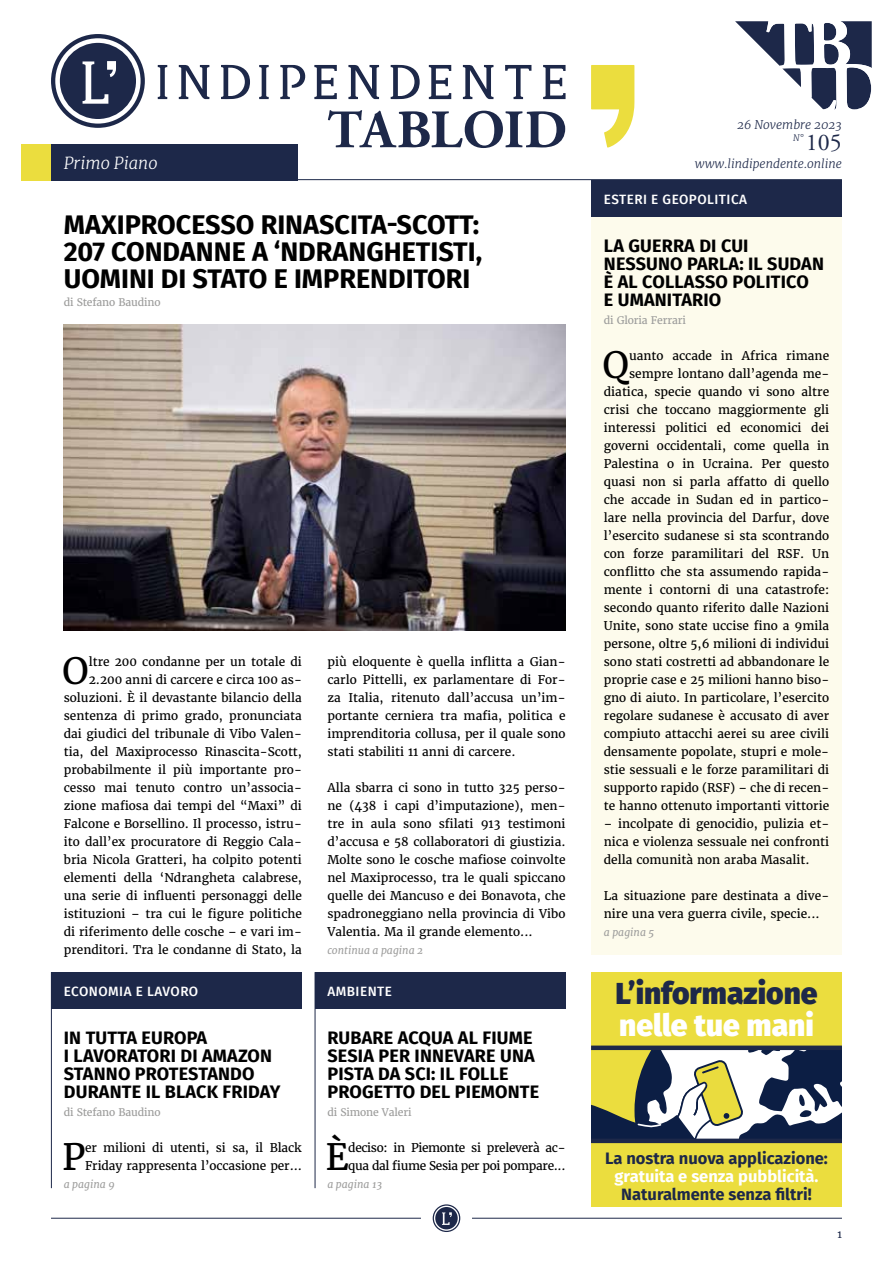
<style>
.page{position:relative;width:893px;height:1263px;background:#fff}
.page>*{position:absolute;margin:0;border:0;box-sizing:border-box;transform-origin:0 0}
.t1{font:700 54px "Adobe Garamond Pro";color:#1d2849}
.t2{font:36.15px "Merriweather";color:#000}
.t3{font:900 30px "Fira Sans";color:#1d2849}
.t4{font:900 30px "Fira Sans";color:#fff}
.t5{font:700 27px/27px "Fira Sans";color:#000;text-align:justify}
.t6{font:24px "Adobe Garamond Pro";color:#1d2849}
.t7{font:700 18px/18px "Fira Sans";letter-spacing:.01em;color:#000}
.t8{font:700 16.5px "Fira Sans";color:#1d2849}
.t9{font:700 16.5px "Fira Sans";color:#fff}
.t10{font:italic 300 16.5px "Merriweather";color:#fff}
.t11{font:500 13.5px "Fira Sans";letter-spacing:.035em;color:#fff}
.t12{font:12px/18px "Merriweather";color:#000;text-align:justify}
.t13{font:12px/18px "Merriweather";letter-spacing:-.03em;color:#000}
.t14{font:italic 300 12px "Merriweather";color:#1d2849}
.t15{font:10.5px "Merriweather";letter-spacing:-.015em;color:#9d9d9c}
.t16{font:italic 10.5px "Merriweather";color:#9d9d9c}
.t17{font:10.5px "Merriweather";color:#1d2849}
.t18{font:italic 300 9px "Merriweather";color:#1d2849}
</style>
<div class="page">
<svg style="left:429px;top:65px;width:22px;height:34px"></svg>
<svg style="left:543px;top:65px;width:23px;height:34px"></svg>
<svg style="left:158px;top:65px;width:9px;height:34px"></svg>
<svg style="left:259px;top:65px;width:10px;height:34px"></svg>
<svg style="left:280px;top:65px;width:57px;height:34px"></svg>
<svg style="left:505px;top:65px;width:26px;height:34px"></svg>
<svg style="left:221px;top:65px;width:29px;height:34px"></svg>
<svg style="left:391px;top:65px;width:29px;height:34px"></svg>
<svg style="left:463px;top:65px;width:30px;height:34px"></svg>
<svg style="left:51px;top:34px;width:94px;height:94px"></svg>
<svg style="left:348px;top:65px;width:31px;height:34px"></svg>
<svg style="left:179px;top:65px;width:30px;height:34px"></svg>
<svg style="left:591px;top:65px;width:43px;height:83px"></svg>
<svg style="left:735px;top:21px;width:137px;height:89px"></svg>
<hr style="left:51px;top:179px;width:791px;height:1px;background:#1d2849">
<hr style="left:51px;top:1218px;width:370px;height:1px;background:#1d2849">
<hr style="left:472px;top:1218px;width:370px;height:1px;background:#1d2849">
<svg style="left:433px;top:1204px;width:27px;height:28px"></svg>
<div style="left:591px;top:180px;width:251px;height:774px;background:#fdfbec"></div>
<div style="left:51px;top:144px;width:247px;height:36px;background:#1d2849"></div>
<div style="left:21px;top:144px;width:30px;height:36px;background:#ebdd3e"></div>
<div style="left:591px;top:180px;width:251px;height:36px;background:#1d2849"></div>
<div style="left:315px;top:972px;width:250px;height:36px;background:#1d2849"></div>
<hr style="left:315px;top:972px;width:1px;height:216px;background:#1d2849">
<div style="left:51px;top:972px;width:251px;height:36px;background:#1d2849"></div>
<hr style="left:51px;top:972px;width:1px;height:216px;background:#1d2849">
<img style="left:64px;top:324px;width:502px;height:306px">
<div style="left:591px;top:972px;width:251px;height:234px;background:#ebdd3e"></div>
<svg style="left:591px;top:1050px;width:251px;height:88px"></svg>
<div style="left:591px;top:1045px;width:251px;height:5px;background:#1d2849"></div>
<div style="left:591px;top:1138px;width:251px;height:5px;background:#1d2849"></div>
<h3 class="t10" style="left:64px;top:152px;width:95px">Primo Piano</h3>
<h1 class="t1" style="left:327px;top:99px;width:241px">TABLOID</h1>
<h3 class="t5" style="left:64px;top:209px;width:420px">MAXIPROCESSO RINASCITA-SCOTT:<br>207 CONDANNE A ‘NDRANGHETISTI, UOMINI DI STATO E IMPRENDITORI</h3>
<p class="t15" style="left:64px;top:296px;width:98px">di Stefano Baudino</p>
<p class="t12" style="left:64px;top:653px;width:240px;text-align:right">ltre 200 condanne per un totale di 2.200 anni di carcere e circa 100 as&shy;soluzioni. È il devastante bilancio della sentenza di primo grado, pronunciata dai giudici del tribunale di Vibo Valen&shy;tia, del Maxiprocesso Rinascita-Scott, probabilmente il più importante pro&shy;cesso mai tenuto contro un’associa&shy;zione mafiosa dai tempi del “Maxi” di Falcone e Borsellino. Il processo, istru&shy;ito dall’ex procuratore di Reggio Cala&shy;bria Nicola Gratteri, ha colpito potenti elementi della ‘Ndrangheta calabrese, una serie di influenti personaggi delle istituzioni – tra cui le figure politiche di riferimento delle cosche – e vari im&shy;prenditori. Tra le condanne di Stato, la</p>
<p class="t12" style="left:327px;top:653px;width:240px">più eloquente è quella inflitta a Gian&shy;carlo Pittelli, ex parlamentare di For&shy;za Italia, ritenuto dall’accusa un’im&shy;portante cerniera tra mafia, politica e imprenditoria collusa, per il quale sono stati stabiliti 11 anni di carcere.</p>
<h2 class="t2" style="left:63px;top:648px;width:28px">O</h2>
<p class="t12" style="left:327px;top:779px;width:240px">Alla sbarra ci sono in tutto 325 perso&shy;ne (438 i capi d’imputazione), men&shy;tre in aula sono sfilati 913 testimoni d’accusa e 58 collaboratori di giustizia.<br>Molte sono le cosche mafiose coinvolte nel Maxiprocesso, tra le quali spiccano quelle dei Mancuso e dei Bonavota, che spadroneggiano nella provincia di Vibo Valentia. Ma il grande elemento...</p>
<p class="t16" style="left:327px;top:944px;width:97px">continua a pagina 2</p>
<p class="t11" style="left:327px;top:981px;width:66px">AMBIENTE</p>
<h3 class="t7" style="left:327px;top:1027px;width:213px">RUBARE ACQUA AL FIUME<br>SESIA PER INNEVARE UNA<br>PISTA DA SCI: IL FOLLE<br>PROGETTO DEL PIEMONTE</h3>
<p class="t15" style="left:327px;top:1106px;width:86px">di Simone Valeri</p>
<h2 class="t2" style="left:326px;top:1134px;width:25px">È</h2>
<p class="t13" style="left:348px;top:1139px;width:219px">deciso: in Piemonte si preleverà ac&shy;qua dal fiume Sesia per poi pompare...</p>
<p class="t16" style="left:327px;top:1178px;width:56px">a pagina 13</p>
<p class="t11" style="left:64px;top:981px;width:136px">ECONOMIA E LAVORO</p>
<h3 class="t7" style="left:64px;top:1027px;width:218px">IN TUTTA EUROPA<br>I LAVORATORI DI AMAZON<br>STANNO PROTESTANDO<br>DURANTE IL BLACK FRIDAY</h3>
<p class="t15" style="left:64px;top:1106px;width:98px">di Stefano Baudino</p>
<h2 class="t2" style="left:62px;top:1134px;width:25px">P</h2>
<p class="t12" style="left:85px;top:1139px;width:218px">er milioni di utenti, si sa, il Black<br>Friday rappresenta l’occasione per...</p>
<p class="t16" style="left:64px;top:1178px;width:53px">a pagina 9</p>
<p class="t14" style="left:737px;top:118px;width:106px">26 Novembre 2023</p>
<p class="t18" style="left:793px;top:132px;width:12px">N°</p>
<h3 class="t6" style="left:806px;top:128px;width:37px">105</h3>
<p class="t14" style="left:695px;top:156px;width:149px">www.lindipendente.online</p>
<p class="t11" style="left:604px;top:189px;width:145px">ESTERI E GEOPOLITICA</p>
<h3 class="t7" style="left:604px;top:235px;width:222px">LA GUERRA DI CUI<br>NESSUNO PARLA: IL SUDAN<br>È AL COLLASSO POLITICO<br>E UMANITARIO</h3>
<p class="t15" style="left:604px;top:314px;width:84px">di Gloria Ferrari</p>
<h2 class="t2" style="left:602px;top:342px;width:28px">Q</h2>
<p class="t12" style="left:604px;top:347px;width:227px;text-align:right">uanto accade in Africa rimane sempre lontano dall’agenda me&shy;diatica, specie quando vi sono altre crisi che toccano maggiormente gli interessi politici ed economici dei governi occidentali, come quella in Palestina o in Ucraina. Per questo quasi non si parla affatto di quello che accade in Sudan ed in partico&shy;lare nella provincia del Darfur, dove l’esercito sudanese si sta scontrando con forze paramilitari del RSF. Un conflitto che sta assumendo rapida&shy;mente i contorni di una catastrofe: secondo quanto riferito dalle Nazioni Unite, sono state uccise fino a 9mila persone, oltre 5,6 milioni di individui sono stati costretti ad abbandonare le proprie case e 25 milioni hanno biso&shy;gno di aiuto. In particolare, l’esercito regolare sudanese è accusato di aver compiuto attacchi aerei su aree civili densamente popolate, stupri e mole&shy;stie sessuali e le forze paramilitari di supporto rapido (RSF) – che di recen&shy;te hanno ottenuto importanti vittorie</p>
<p class="t12" style="left:604px;top:815px;width:227px">– incolpate di genocidio, pulizia et&shy;nica e violenza sessuale nei confronti della comunità non araba Masalit.</p>
<p class="t12" style="left:604px;top:887px;width:227px">La situazione pare destinata a dive&shy;nire una vera guerra civile, specie...</p>
<p class="t16" style="left:604px;top:926px;width:52px">a pagina 5</p>
<h3 class="t3" style="left:615px;top:967px;width:204px">L’informazione</h3>
<h3 class="t4" style="left:619px;top:998px;width:196px">nelle tue mani</h3>
<h3 class="t8" style="left:605px;top:1144px;width:224px">La nostra nuova applicazione:</h3>
<h3 class="t9" style="left:615px;top:1162px;width:205px">gratuita e senza pubblicità.</h3>
<h3 class="t8" style="left:621px;top:1180px;width:192px">Naturalmente senza filtri!</h3>
<p class="t17" style="left:837px;top:1227px;width:6px">1</p>
</div>
